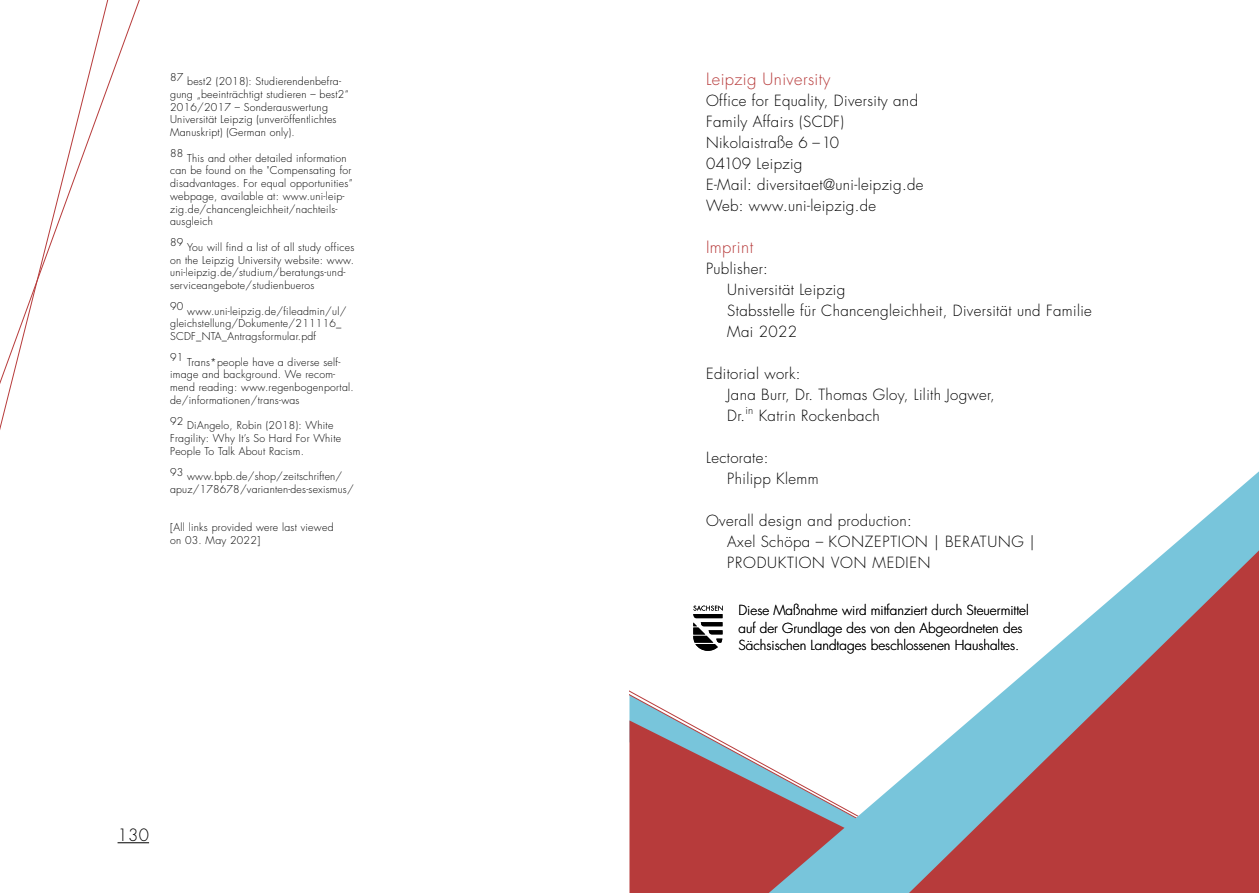
<style>
.page{position:relative;width:1259px;height:893px;background:#fff}
.page>*{position:absolute;margin:0;border:0;box-sizing:border-box;transform-origin:0 0}
.t1{font:300 16.5px "Futura Std";letter-spacing:.025em;color:#b73b3b}
.t2{font:300 16.5px "Futura Std";color:#000}
.t3{font:300 15px/21px "Futura Std";letter-spacing:.025em;color:#000}
.t4{font:300 13.5px/17.5px "Futura Std";color:#000}
.t5{font:300 10.5px/12.8px "Futura Std";letter-spacing:.025em;color:#000}
</style>
<div class="page">
<hr style="left:118px;top:842px;width:31px;height:1px;background:#000">
<svg style="left:0;top:0;width:140px;height:430px"></svg>
<svg style="left:629px;top:605px;width:139px;height:288px"></svg>
<svg style="left:768px;top:471px;width:491px;height:422px"></svg>
<svg style="left:693px;top:605px;width:29px;height:46px"></svg>
<svg style="left:729px;top:658px;width:3px;height:4px"></svg>
<p class="t5" style="left:170px;top:75px;width:180px">87 best2 (2018): Studierendenbefra&shy;gung „beeinträchtigt studieren – best2“ 2016/2017 – Sonderauswertung Universität Leipzig (unveröffentlichtes Manuskript) (German only).</p>
<p class="t5" style="left:170px;top:152px;width:184px">88 This and other detailed information can be found on the "Compensating for disadvantages. For equal opportunities” webpage, available at: www.uni-leip&shy;zig.de/chancengleichheit/nachteils&shy;ausgleich</p>
<p class="t5" style="left:170px;top:241px;width:186px">89 You will find a list of all study offices on the Leipzig University website: www. uni-leipzig.de/studium/beratungs-und&shy;serviceangebote/studienbueros</p>
<p class="t5" style="left:170px;top:305px;width:178px">90 www.uni-leipzig.de/fileadmin/ul/ gleichstellung/Dokumente/211116_<br>SCDF_NTA_Antragsformular.pdf</p>
<p class="t5" style="left:170px;top:356px;width:185px">91 Trans*people have a diverse self&shy;image and background. We recom&shy;mend reading: www.regenbogenportal. de/informationen/trans-was</p>
<p class="t5" style="left:170px;top:420px;width:172px">92 DiAngelo, Robin (2018): White<br>Fragility: Why It’s So Hard For White<br>People To Talk About Racism.</p>
<p class="t5" style="left:170px;top:471px;width:185px">93 www.bpb.de/shop/zeitschriften/ apuz/178678/varianten-des-sexismus/</p>
<p class="t5" style="left:170px;top:522px;width:165px">[All links provided were last viewed on 03. May 2022]</p>
<h1 class="t2" style="left:118px;top:825px;width:33px">130</h1>
<h1 class="t1" style="left:706px;top:69px;width:126px">Leipzig University</h1>
<h2 class="t3" style="left:706px;top:91px;width:219px">Office for Equality, Diversity and<br>Family Affairs (SCDF)<br>Nikolaistraße 6 – 10<br>04109 Leipzig<br>E-Mail: diversitaet@uni-leipzig.de<br>Web: www.uni-leipzig.de</h2>
<h1 class="t1" style="left:706px;top:237px;width:49px">Imprint</h1>
<h2 class="t3" style="left:727px;top:259px;width:366px;text-indent:-21px">Publisher:<br>Universität Leipzig<br>Stabsstelle für Chancengleichheit, Diversität und Familie<br>Mai 2022</h2>
<h2 class="t3" style="left:727px;top:364px;width:269px;text-indent:-21px">Editorial work:<br>Jana Burr, Dr. Thomas Gloy, Lilith Jogwer,<br>Dr.</h2>
<p class="t5" style="left:745px;top:404px;width:9px">in</p>
<h2 class="t3" style="left:758px;top:406px;width:123px">Katrin Rockenbach</h2>
<h2 class="t3" style="left:727px;top:448px;width:93px;text-indent:-21px">Lectorate:<br>Philipp Klemm</h2>
<h2 class="t3" style="left:727px;top:511px;width:309px;text-indent:-21px">Overall design and production:<br>Axel Schöpa – KONZEPTION | BERATUNG |<br>PRODUKTION VON MEDIEN</h2>
<p class="t4" style="left:738px;top:602px;width:292px">Diese Maßnahme wird mitfanziert durch Steuermittel auf der Grundlage des von den Abgeordneten des<br>Sächsischen Landtages beschlossenen Haushaltes.</p>
</div>
